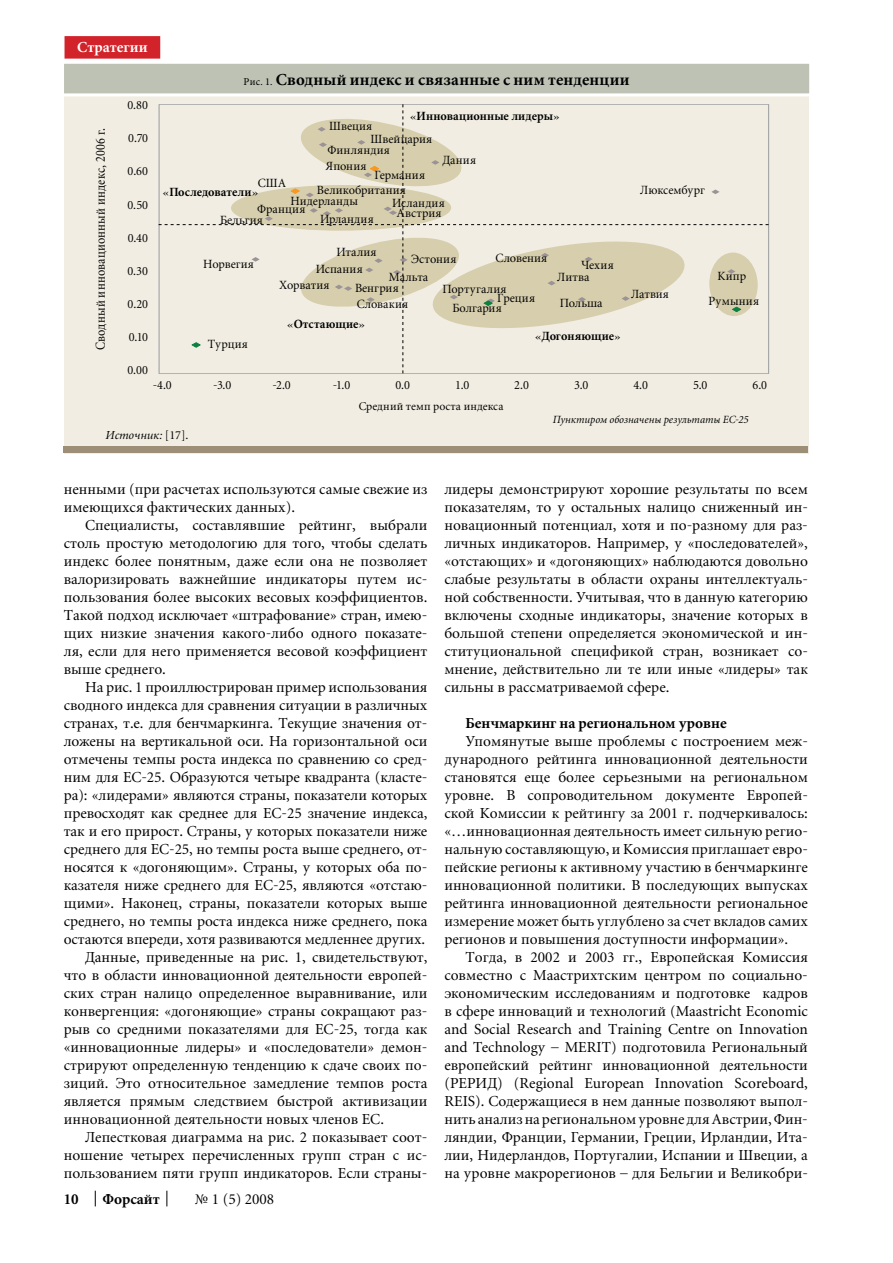
<style>
.page{position:relative;width:893px;height:1263px;background:#fff}
.page>*{position:absolute;margin:0;border:0;box-sizing:border-box;transform-origin:0 0}
.t1{font:700 16.5px "Miniature";letter-spacing:.02em;color:#000}
.t2{font:15px/18px "Miniature";color:#000;text-align:justify}
.t3{font:700 15px "Miniature";color:#000}
.t4{font:700 15px "Miniature";color:#fff}
.t5{font:13.5px "Miniature";letter-spacing:.02em;color:#000;scale:.88 1}
.t6{font:12.3px/24px "Miniature";letter-spacing:.01em;color:#000}
.t7{font:700 12.3px "Miniature";letter-spacing:.005em;color:#000}
.t8{font:12.3px "Miniature";letter-spacing:-.01em;color:#000}
.t9{font:italic 12px "Miniature";color:#000}
.t10{font:11.7px "Miniature";letter-spacing:.005em;color:#000}
.t11{font:italic 10.8px "Miniature";letter-spacing:.005em;color:#000}
.s1{font-family:"Minion Pro";font-weight:400;font-size:10.5px}
.s2{font-weight:400;font-size:10.35px}
.s3{font-style:normal}
</style>
<div class="page">
<svg style="left:95px;top:1191px;width:1px;height:15px"></svg>
<svg style="left:166px;top:1191px;width:1px;height:15px"></svg>
<div style="left:65px;top:36px;width:95px;height:23px;background:#d2232a"></div>
<div style="left:64px;top:85px;width:744px;height:369px;background:#f1ede2"></div>
<div style="left:64px;top:447px;width:744px;height:6px;background:#9d8f77"></div>
<svg style="left:64px;top:63px;width:746px;height:310px"></svg>
<p class="t4" style="left:77px;top:40px;width:72px">Стратегии</p>
<p class="t5" style="left:94px;top:350px;width:253px;rotate:-90deg">Сводный инновационный индекс, 2006 г.</p>
<p class="t6" style="left:128px;top:94px;width:22px">0.80</p>
<p class="t6" style="left:128px;top:127px;width:21px">0.70</p>
<p class="t6" style="left:128px;top:160px;width:22px">0.60</p>
<p class="t6" style="left:128px;top:193px;width:22px">0.50</p>
<p class="t6" style="left:128px;top:226px;width:22px">0.40</p>
<p class="t6" style="left:127px;top:259px;width:22px">0.30</p>
<p class="t6" style="left:128px;top:293px;width:22px">0.20</p>
<p class="t6" style="left:129px;top:326px;width:21px">0.10</p>
<p class="t6" style="left:127px;top:359px;width:22px">0.00</p>
<p class="t1" style="left:244px;top:71px;width:387px"><span class="s1">Рис. 1.</span> Сводный индекс и связанные с ним тенденции</p>
<p class="t7" style="left:410px;top:109px;width:151px"><span class="s2">«</span>Инновационные лидеры<span class="s2">»</span></p>
<p class="t6" style="left:327px;top:114px;width:64px">Швеция<br>Финляндия</p>
<p class="t6" style="left:371px;top:127px;width:63px">Швейцария</p>
<p class="t6" style="left:442px;top:148px;width:35px">Дания</p>
<p class="t6" style="left:326px;top:154px;width:42px">Япония</p>
<p class="t6" style="left:374px;top:163px;width:52px">Германия</p>
<p class="t6" style="left:258px;top:171px;width:30px">США</p>
<p class="t6" style="left:317px;top:179px;width:90px">Великобритания</p>
<p class="t7" style="left:163px;top:186px;width:97px"><span class="s2">«</span>Последователи<span class="s2">»</span></p>
<p class="t6" style="left:290px;top:190px;width:69px">Нидерланды</p>
<p class="t6" style="left:392px;top:191px;width:54px">Исландия</p>
<p class="t6" style="left:257px;top:197px;width:50px">Франция</p>
<p class="t6" style="left:397px;top:201px;width:46px">Австрия</p>
<p class="t6" style="left:220px;top:208px;width:44px">Бельгия</p>
<p class="t6" style="left:320px;top:208px;width:55px">Ирландия</p>
<p class="t8" style="left:640px;top:184px;width:66px">Люксембург</p>
<p class="t6" style="left:203px;top:252px;width:52px">Норвегия</p>
<p class="t6" style="left:208px;top:333px;width:42px">Турция</p>
<p class="t6" style="left:337px;top:240px;width:41px">Италия</p>
<p class="t6" style="left:496px;top:247px;width:53px">Словения</p>
<p class="t6" style="left:411px;top:248px;width:47px">Эстония</p>
<p class="t6" style="left:581px;top:254px;width:34px">Чехия</p>
<p class="t6" style="left:279px;top:261px;width:85px;line-height:16.5px;text-indent:37px">Испания<br>Хорватия</p>
<p class="t6" style="left:357px;top:293px;width:53px">Словакия</p>
<p class="t6" style="left:389px;top:266px;width:41px">Мальта</p>
<p class="t6" style="left:557px;top:266px;width:34px">Литва</p>
<p class="t6" style="left:355px;top:277px;width:45px">Венгрия</p>
<p class="t6" style="left:442px;top:280px;width:65px;line-height:18.9px;text-align:center">Португалия<br>Болгария</p>
<p class="t6" style="left:497px;top:287px;width:39px">Греция</p>
<p class="t6" style="left:560px;top:292px;width:44px">Польша</p>
<p class="t7" style="left:287px;top:317px;width:80px"><span class="s2">«</span>Отстающие<span class="s2">»</span></p>
<p class="t7" style="left:535px;top:330px;width:88px"><span class="s2">«</span>Догоняющие<span class="s2">»</span></p>
<p class="t6" style="left:631px;top:282px;width:39px">Латвия</p>
<p class="t6" style="left:708px;top:264px;width:52px;line-height:24.6px;text-align:center">Кипр<br>Румыния</p>
<p class="t6" style="left:153px;top:374px;width:20px">-4.0</p>
<p class="t6" style="left:213px;top:374px;width:19px">-3.0</p>
<p class="t6" style="left:273px;top:374px;width:20px">-2.0</p>
<p class="t6" style="left:333px;top:374px;width:19px">-1.0</p>
<p class="t6" style="left:395px;top:374px;width:16px">0.0</p>
<p class="t6" style="left:455px;top:374px;width:16px">1.0</p>
<p class="t6" style="left:514px;top:374px;width:16px">2.0</p>
<p class="t6" style="left:574px;top:374px;width:16px">3.0</p>
<p class="t6" style="left:633px;top:374px;width:16px">4.0</p>
<p class="t6" style="left:693px;top:374px;width:16px">5.0</p>
<p class="t6" style="left:752px;top:374px;width:16px">6.0</p>
<p class="t9" style="left:105px;top:429px;width:85px">Источник: <span class="s3">[17].</span></p>
<p class="t10" style="left:359px;top:400px;width:146px">Средний темп роста индекса</p>
<p class="t11" style="left:552px;top:414px;width:197px">Пунктиром обозначены результаты ЕС-25</p>
<p class="t2" style="left:64px;top:480px;width:365px">ненными (при расчетах используются самые свежие из имеющихся фактических данных).</p>
<p class="t2" style="left:64px;top:516px;width:365px;text-indent:21px">Специалисты, составлявшие рейтинг, выбрали столь простую методологию для того, чтобы сделать индекс более понятным, даже если она не позволяет валоризировать важнейшие индикаторы путем ис&shy;пользования более высоких весовых коэффициентов.<br>Такой подход исключает «штрафование» стран, имею&shy;щих низкие значения какого-либо одного показате&shy;ля, если для него применяется весовой коэффициент выше среднего.</p>
<p class="t2" style="left:85px;top:678px;width:344px">На рис. 1 проиллюстрирован пример использования</p>
<p class="t2" style="left:64px;top:696px;width:365px">сводного индекса для сравнения ситуации в различных</p>
<p class="t2" style="left:64px;top:714px;width:365px">странах, т.е. для бенчмаркинга. Текущие значения от-</p>
<p class="t2" style="left:64px;top:732px;width:365px">ложены на вертикальной оси. На горизонтальной оси</p>
<p class="t2" style="left:64px;top:750px;width:365px">отмечены темпы роста индекса по сравнению со сред-</p>
<p class="t2" style="left:64px;top:768px;width:365px">ним для ЕС-25. Образуются четыре квадранта (класте-</p>
<p class="t2" style="left:64px;top:786px;width:365px">ра): «лидерами» являются страны, показатели которых</p>
<p class="t2" style="left:64px;top:804px;width:365px">превосходят как среднее для ЕС-25 значение индекса,</p>
<p class="t2" style="left:64px;top:822px;width:365px">так и его прирост. Страны, у которых показатели ниже</p>
<p class="t2" style="left:64px;top:840px;width:365px">среднего для ЕС-25, но темпы роста выше среднего, от-</p>
<p class="t2" style="left:64px;top:858px;width:365px">носятся к «догоняющим». Страны, у которых оба по-</p>
<p class="t2" style="left:64px;top:876px;width:365px">казателя ниже среднего для ЕС-25, являются «отстаю-</p>
<p class="t2" style="left:64px;top:894px;width:365px">щими». Наконец, страны, показатели которых выше</p>
<p class="t2" style="left:64px;top:912px;width:365px">среднего, но темпы роста индекса ниже среднего, пока</p>
<p class="t2" style="left:64px;top:930px;width:363px">остаются впереди, хотя развиваются медленнее других.</p>
<p class="t2" style="left:85px;top:948px;width:344px">Данные, приведенные на рис. 1, свидетельствуют,</p>
<p class="t2" style="left:64px;top:966px;width:365px">что в области инновационной деятельности европей-</p>
<p class="t2" style="left:64px;top:984px;width:365px">ских стран налицо определенное выравнивание, или</p>
<p class="t2" style="left:64px;top:1002px;width:365px">конвергенция: «догоняющие» страны сокращают раз-</p>
<p class="t2" style="left:64px;top:1020px;width:365px">рыв со средними показателями для ЕС-25, тогда как</p>
<p class="t2" style="left:64px;top:1038px;width:365px">«инновационные лидеры» и «последователи» демон-</p>
<p class="t2" style="left:64px;top:1056px;width:365px">стрируют определенную тенденцию к сдаче своих по-</p>
<p class="t2" style="left:64px;top:1074px;width:365px">зиций. Это относительное замедление темпов роста</p>
<p class="t2" style="left:64px;top:1092px;width:365px">является прямым следствием быстрой активизации</p>
<p class="t2" style="left:64px;top:1110px;width:322px">инновационной деятельности новых членов ЕС.</p>
<p class="t2" style="left:85px;top:1128px;width:344px">Лепестковая диаграмма на рис. 2 показывает соот-</p>
<p class="t2" style="left:64px;top:1146px;width:365px">ношение четырех перечисленных групп стран с ис-</p>
<p class="t2" style="left:64px;top:1164px;width:365px">пользованием пяти групп индикаторов. Если страны-</p>
<p class="t3" style="left:64px;top:1192px;width:16px">10</p>
<p class="t3" style="left:102px;top:1192px;width:59px">Форсайт</p>
<p class="t2" style="left:195px;top:1191px;width:81px">№ 1 (5) 2008</p>
<p class="t2" style="left:444px;top:480px;width:365px">лидеры демонстрируют хорошие результаты по всем показателям, то у остальных налицо сниженный ин&shy;новационный потенциал, хотя и по-разному для раз&shy;личных индикаторов. Например, у «последователей», «отстающих» и «догоняющих» наблюдаются довольно слабые результаты в области охраны интеллектуаль&shy;ной собственности. Учитывая, что в данную категорию включены сходные индикаторы, значение которых в большой степени определяется экономической и ин&shy;ституциональной спецификой стран, возникает со&shy;мнение, действительно ли те или иные «лидеры» так сильны в рассматриваемой сфере.</p>
<p class="t3" style="left:466px;top:715px;width:263px">Бенчмаркинг на региональном уровне</p>
<p class="t2" style="left:444px;top:732px;width:365px;text-indent:21px">Упомянутые выше проблемы с построением меж&shy;дународного рейтинга инновационной деятельности становятся еще более серьезными на региональном уровне. В сопроводительном документе Европей&shy;ской Комиссии к рейтингу за 2001 г. подчеркивалось: «…инновационная деятельность имеет сильную регио&shy;нальную составляющую, и Комиссия приглашает евро&shy;пейские регионы к активному участию в бенчмаркинге инновационной политики. В последующих выпусках рейтинга инновационной деятельности региональное измерение может быть углублено за счет вкладов самих регионов и повышения доступности информации».</p>
<p class="t2" style="left:444px;top:948px;width:365px;text-indent:21px">Тогда, в 2002 и 2003 гг., Европейская Комиссия совместно с Маастрихтским центром по социально&shy;экономическим исследованиям и подготовке кадров в сфере инноваций и технологий (Maastricht Economic and Social Research and Training Centre on Innovation and Technology – MERIT) подготовила Региональный европейский рейтинг инновационной деятельности (РЕРИД) (Regional European Innovation Scoreboard, REIS). Содержащиеся в нем данные позволяют выпол&shy;нить анализ на региональном уровне для Австрии, Фин&shy;ляндии, Франции, Германии, Греции, Ирландии, Ита&shy;лии, Нидерландов, Португалии, Испании и Швеции, а на уровне макрорегионов – для Бельгии и Великобри-</p>
</div>
